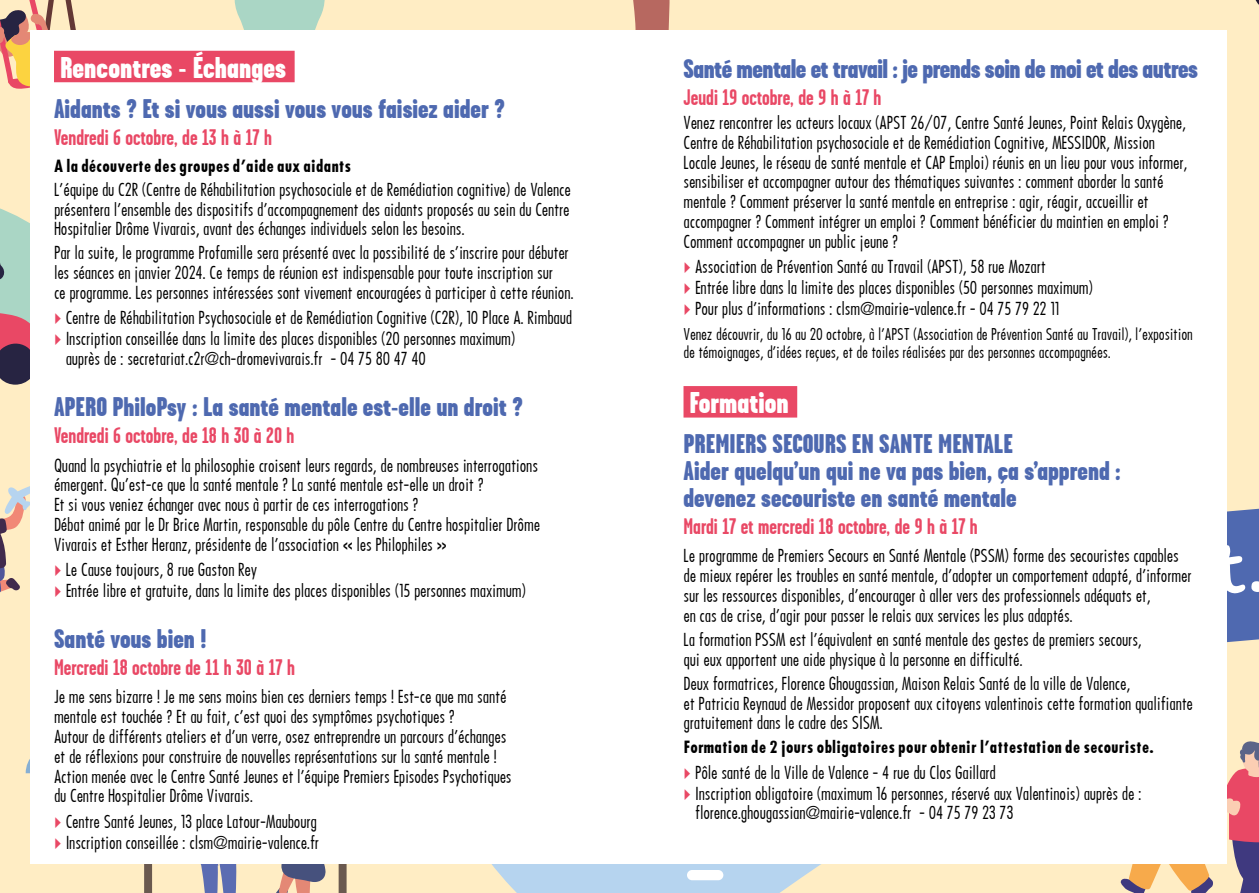
<style>
.page{position:relative;width:1259px;height:893px;background:#ffedc4}
.page>*{position:absolute;margin:0;border:0;box-sizing:border-box;transform-origin:0 0}
.t1{font:900 30px "Garage Gothic";color:#fff}
.t2{font:900 27px/27px "Garage Gothic";color:#4e69b0}
.t3{font:900 27px "Garage Gothic";letter-spacing:-.02em;color:#4e69b0}
.t4{font:700 22.5px "Garage Gothic";color:#e94865}
.t5{font:500 16.5px/19.8px "Futura Cond";letter-spacing:-.01em;color:#000}
.t6{font:700 16.5px "Futura Cond";letter-spacing:-.01em;color:#000}
.t7{font:500 15px/18px "Futura Cond";letter-spacing:-.01em;color:#000}
</style>
<div class="page">
<svg style="left:26px;top:759px;width:4px;height:14px"></svg>
<svg style="left:491px;top:864px;width:330px;height:29px;background:#bdd6ea"></svg>
<svg style="left:234px;top:0;width:91px;height:30px;background:#b2d8c4"></svg>
<svg style="left:1226px;top:504px;width:33px;height:221px"></svg>
<svg style="left:1226px;top:542px;width:19px;height:54px"></svg>
<svg style="left:1251px;top:581px;width:8px;height:11px"></svg>
<div style="left:687px;top:870px;width:36px;height:10px;background:#fff;border-radius:5px"></div>
<svg style="left:633px;top:0;width:37px;height:30px"></svg>
<svg style="left:144px;top:864px;width:203px;height:29px"></svg>
<svg style="left:1255px;top:0;width:4px;height:5px"></svg>
<svg style="left:0;top:486px;width:30px;height:107px"></svg>
<svg style="left:1120px;top:725px;width:139px;height:168px"></svg>
<div style="left:30px;top:30px;width:1196px;height:834px;background:#fff"></div>
<div style="left:54px;top:51px;width:241px;height:31px;background:#e94865"></div>
<div style="left:683px;top:386px;width:114px;height:32px;background:#e94865"></div>
<svg style="left:0;top:0;width:119px;height:385px"></svg>
<h1 class="t1" style="left:60px;top:51px;width:228px">Rencontres - Échanges</h1>
<h2 class="t2" style="left:54px;top:95px;width:453px">Aidants ? Et si vous aussi vous vous faisiez aider ?</h2>
<h3 class="t4" style="left:54px;top:125px;width:219px">Vendredi 6 octobre, de 13 h à 17 h</h3>
<p class="t6" style="left:54px;top:155px;width:299px">A la découverte des groupes d’aide aux aidants</p>
<p class="t5" style="left:54px;top:180px;width:518px;text-align:justify">L’équipe du C2R (Centre de Réhabilitation psychosociale et de Remédiation cognitive) de Valence présentera l’ensemble des dispositifs d’accompagnement des aidants proposés au sein du Centre Hospitalier Drôme Vivarais, avant des échanges individuels selon les besoins.</p>
<p class="t5" style="left:54px;top:243px;width:521px">Par la suite, le programme Profamille sera présenté avec la possibilité de s’inscrire pour débuter les séances en janvier 2024. Ce temps de réunion est indispensable pour toute inscription sur<br>ce programme. Les personnes intéressées sont vivement encouragées à participer à cette réunion.</p>
<p class="t5" style="left:66px;top:308px;width:508px;line-height:20.4px">Centre de Réhabilitation Psychosociale et de Remédiation Cognitive (C2R), 10 Place A. Rimbaud<br>Inscription conseillée dans la limite des places disponibles (20 personnes maximum)<br>auprès de : secretariat.c2r@ch-dromevivarais.fr - 04 75 80 47 40</p>
<h2 class="t2" style="left:54px;top:393px;width:470px">APERO PhiloPsy : La santé mentale est-elle un droit ?</h2>
<h3 class="t4" style="left:54px;top:423px;width:242px">Vendredi 6 octobre, de 18 h 30 à 20 h</h3>
<p class="t5" style="left:54px;top:455px;width:487px">Quand la psychiatrie et la philosophie croisent leurs regards, de nombreuses interrogations émergent. Qu’est-ce que la santé mentale ? La santé mentale est-elle un droit ?<br>Et si vous veniez échanger avec nous à partir de ces interrogations ?<br>Débat animé par le Dr Brice Martin, responsable du pôle Centre du Centre hospitalier Drôme Vivarais et Esther Heranz, présidente de l’association « les Philophiles »</p>
<p class="t5" style="left:66px;top:559px;width:462px;line-height:21px">Le Cause toujours, 8 rue Gaston Rey<br>Entrée libre et gratuite, dans la limite des places disponibles (15 personnes maximum)</p>
<h2 class="t2" style="left:54px;top:625px;width:154px">Santé vous bien !</h2>
<h3 class="t4" style="left:54px;top:655px;width:242px">Mercredi 18 octobre de 11 h 30 à 17 h</h3>
<p class="t5" style="left:54px;top:687px;width:459px">Je me sens bizarre ! Je me sens moins bien ces derniers temps ! Est-ce que ma santé mentale est touchée ? Et au fait, c’est quoi des symptômes psychotiques ?<br>Autour de différents ateliers et d’un verre, osez entreprendre un parcours d’échanges et de réflexions pour construire de nouvelles représentations sur la santé mentale !<br>Action menée avec le Centre Santé Jeunes et l’équipe Premiers Episodes Psychotiques du Centre Hospitalier Drôme Vivarais.</p>
<p class="t5" style="left:66px;top:811px;width:255px;line-height:21px">Centre Santé Jeunes, 13 place Latour-Maubourg<br>Inscription conseillée : clsm@mairie-valence.fr</p>
<h2 class="t3" style="left:683px;top:54px;width:516px">Santé mentale et travail : je prends soin de moi et des autres</h2>
<h3 class="t4" style="left:683px;top:85px;width:199px">Jeudi 19 octobre, de 9 h à 17 h</h3>
<p class="t5" style="left:683px;top:113px;width:505px">Venez rencontrer les acteurs locaux (APST 26/07, Centre Santé Jeunes, Point Relais Oxygène, Centre de Réhabilitation psychosociale et de Remédiation Cognitive, MESSIDOR, Mission Locale Jeunes, le réseau de santé mentale et CAP Emploi) réunis en un lieu pour vous informer, sensibiliser et accompagner autour des thématiques suivantes : comment aborder la santé mentale ? Comment préserver la santé mentale en entreprise : agir, réagir, accueillir et accompagner ? Comment intégrer un emploi ? Comment bénéficier du maintien en emploi ?<br>Comment accompagner un public jeune ?</p>
<p class="t5" style="left:695px;top:256px;width:399px;line-height:21px">Association de Prévention Santé au Travail (APST), 58 rue Mozart<br>Entrée libre dans la limite des places disponibles (50 personnes maximum)<br>Pour plus d’informations : clsm@mairie-valence.fr - 04 75 79 22 11</p>
<p class="t7" style="left:683px;top:325px;width:511px">Venez découvrir, du 16 au 20 octobre, à l’APST (Association de Prévention Santé au Travail), l’exposition de témoignages, d’idées reçues, et de toiles réalisées par des personnes accompagnées.</p>
<h1 class="t1" style="left:689px;top:386px;width:101px">Formation</h1>
<h2 class="t2" style="left:683px;top:430px;width:439px">PREMIERS SECOURS EN SANTE MENTALE<br>Aider quelqu’un qui ne va pas bien, ça s’apprend : devenez secouriste en santé mentale</h2>
<h3 class="t4" style="left:683px;top:514px;width:296px">Mardi 17 et mercredi 18 octobre, de 9 h à 17 h</h3>
<p class="t5" style="left:683px;top:546px;width:509px">Le programme de Premiers Secours en Santé Mentale (PSSM) forme des secouristes capables de mieux repérer les troubles en santé mentale, d’adopter un comportement adapté, d’informer sur les ressources disponibles, d’encourager à aller vers des professionnels adéquats et,<br>en cas de crise, d’agir pour passer le relais aux services les plus adaptés.</p>
<p class="t5" style="left:683px;top:630px;width:460px">La formation PSSM est l’équivalent en santé mentale des gestes de premiers secours, qui eux apportent une aide physique à la personne en difficulté.</p>
<p class="t5" style="left:683px;top:674px;width:511px">Deux formatrices, Florence Ghougassian, Maison Relais Santé de la ville de Valence,<br>et Patricia Reynaud de Messidor proposent aux citoyens valentinois cette formation qualifiante gratuitement dans le cadre des SISM.</p>
<p class="t6" style="left:683px;top:737px;width:472px">Formation de 2 jours obligatoires pour obtenir l’attestation de secouriste.</p>
<p class="t5" style="left:695px;top:762px;width:448px;line-height:20.4px">Pôle santé de la Ville de Valence - 4 rue du Clos Gaillard<br>Inscription obligatoire (maximum 16 personnes, réservé aux Valentinois) auprès de : florence.ghougassian@mairie-valence.fr - 04 75 79 23 73</p>
</div>
